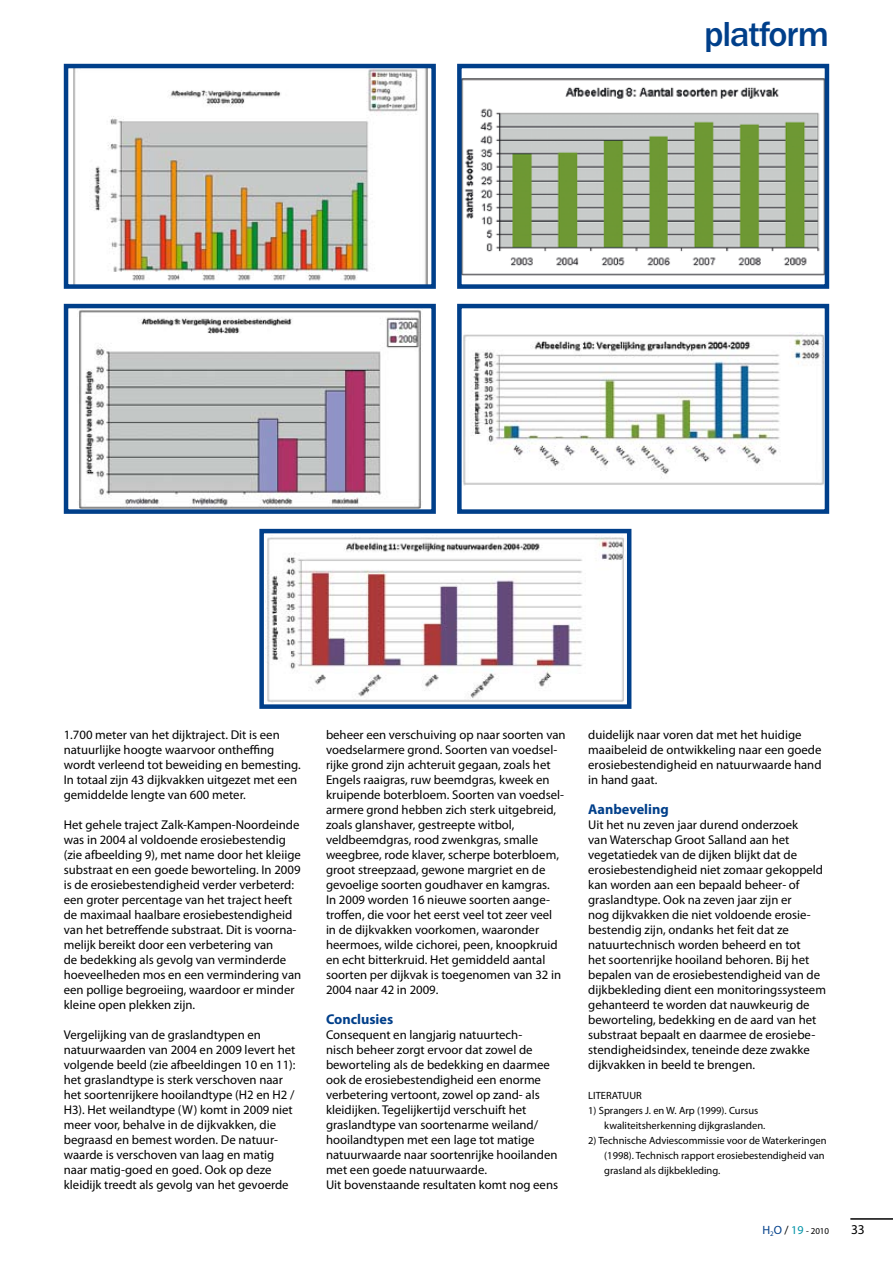
<style>
.page{position:relative;width:893px;height:1263px;background:#fff}
.page>*{position:absolute;margin:0;border:0;box-sizing:border-box;transform-origin:0 0}
.t1{font:500 36px "ITC Franklin Gothic Std";letter-spacing:-.03em;color:#003f8a}
.t2{font:700 14.25px "Myriad Pro";color:#003f8a}
.t3{font:13.5px "Myriad Pro";color:#000}
.t4{font:12.75px/15px "Myriad Pro";color:#000}
.t5{font:10.5px/15px "Myriad Pro";color:#000}
.t6{font:9px "Myriad Pro";color:#000}
.s1{font-size:12px;color:#003f8a}
.s2{font-size:12px}
.s3{font-size:12px;color:#0094a8}
</style>
<div class="page">
<hr style="left:850px;top:1219px;width:43px;height:1px;background:#000">
<img style="left:73px;top:69px;width:354px;height:215px">
<div style="left:64px;top:64px;width:372px;height:225px;border:4px solid #003f8a"></div>
<img style="left:462px;top:78px;width:362px;height:198px">
<div style="left:457px;top:64px;width:372px;height:225px;border:4px solid #003f8a"></div>
<img style="left:79px;top:310px;width:343px;height:199px">
<div style="left:64px;top:304px;width:372px;height:210px;border:4px solid #003f8a"></div>
<img style="left:463px;top:332px;width:361px;height:153px">
<div style="left:457px;top:304px;width:372px;height:210px;border:4px solid #003f8a"></div>
<img style="left:267px;top:535px;width:357px;height:167px">
<div style="left:259px;top:529px;width:372px;height:180px;border:4px solid #003f8a"></div>
<h1 class="t1" style="left:704px;top:14px;width:126px">platform</h1>
<p class="t4" style="left:64px;top:727px;width:238px">1.700 meter van het dijktraject. Dit is een natuurlijke hoogte waarvoor ontheffing wordt verleend tot beweiding en bemesting.<br>I n totaal zijn 43 dijkvakken uitgezet met een gemiddelde lengte van 600 meter.</p>
<p class="t4" style="left:64px;top:817px;width:239px">Het gehele traject Zalk-Kampen-Noordeinde was in 2004 al voldoende erosiebestendig (zie afbeelding 9), met name door het kleiige substraat en een goede beworteling. I n 2009 is de erosiebestendigheid verder verbeterd: een groter percentage van het traject heeft de maximaal haalbare erosiebestendigheid van het betreffende substraat. Dit is voorna&shy;melijk bereikt door een verbetering van<br>de bedekking als gevolg van verminderde hoeveelheden mos en een vermindering van een pollige begroeiing, waardoor er minder kleine open plekken zijn.</p>
<p class="t4" style="left:64px;top:1027px;width:233px">Vergelijking van de graslandtypen en natuurwaarden van 2004 en 2009 levert het volgende beeld (zie afbeeldingen 10 en 11): het graslandtype is sterk verschoven naar het soortenrijkere hooilandtype (H2 en H2 / H3). Het weilandtype (W) komt in 2009 niet meer voor, behalve in de dijkvakken, die begraasd en bemest worden. De natuur&shy;waarde is verschoven van laag en matig naar matig-goed en goed. Ook op deze kleidijk treedt als gevolg van het gevoerde</p>
<p class="t4" style="left:326px;top:727px;width:241px">beheer een verschuiving op naar soorten van voedselarmere grond. Soorten van voedsel&shy;rijke grond zijn achteruit gegaan, zoals het Engels raaigras, ruw beemdgras, kweek en kruipende boterbloem. Soorten van voedsel&shy;armere grond hebben zich sterk uitgebreid, zoals glanshaver, gestreepte witbol, veldbeemdgras, rood zwenkgras, smalle weegbree, rode klaver, scherpe boterbloem, groot streepzaad, gewone margriet en de gevoelige soorten goudhaver en kamgras.<br>I n 2009 worden 16 nieuwe soorten aange&shy;troffen, die voor het eerst veel tot zeer veel<br>in de dijkvakken voorkomen, waaronder heermoes, wilde cichorei, peen, knoopkruid en echt bitterkruid. Het gemiddeld aantal soorten per dijkvak is toegenomen van 32 in 2004 naar 42 in 2009.</p>
<p class="t2" style="left:326px;top:1011px;width:69px">Conclusies</p>
<p class="t4" style="left:326px;top:1027px;width:234px">Consequent en langjarig natuurtech-<br>nisch beheer zorgt ervoor dat zowel de beworteling als de bedekking en daarmee ook de erosiebestendigheid een enorme verbetering vertoont, zowel op zand- als kleidijken. Tegelijkertijd verschuift het graslandtype van soortenarme weiland/ hooilandtypen met een lage tot matige natuurwaarde naar soortenrijke hooilanden met een goede natuurwaarde.<br>Uit bovenstaande resultaten komt nog eens</p>
<p class="t4" style="left:588px;top:727px;width:235px">duidelijk naar voren dat met het huidige maaibeleid de ontwikkeling naar een goede erosiebestendigheid en natuurwaarde hand in hand gaat.</p>
<p class="t2" style="left:588px;top:801px;width:82px">Aanbeveling</p>
<p class="t4" style="left:588px;top:817px;width:239px">Uit het nu zeven jaar durend onderzoek<br>van Waterschap Groot Salland aan het vegetatiedek van de dijken blijkt dat de erosiebestendigheid niet zomaar gekoppeld kan worden aan een bepaald beheer- of graslandtype. Ook na zeven jaar zijn er<br>nog dijkvakken die niet voldoende erosie&shy;bestendig zijn, ondanks het feit dat ze natuurtechnisch worden beheerd en tot<br>het soortenrijke hooiland behoren. Bij het bepalen van de erosiebestendigheid van de dijkbekleding dient een monitoringssysteem gehanteerd te worden dat nauwkeurig de beworteling, bedekking en de aard van het substraat bepaalt en daarmee de erosiebe&shy;stendigheidsindex, teneinde deze zwakke dijkvakken in beeld te brengen.</p>
<p class="t5" style="left:588px;top:1088px;width:54px">LITERATUUR</p>
<p class="t5" style="left:604px;top:1103px;width:163px;text-indent:-16px">1) Sprangers J. en W. Arp (1999). Cursus kwaliteitsherkenning dijkgraslanden.</p>
<p class="t5" style="left:604px;top:1133px;width:224px;text-indent:-16px">2) Technische Adviescommissie voor de Waterkeringen (1998). Technisch rapport erosiebestendigheid van grasland als dijkbekleding.</p>
<p class="t6" style="left:762px;top:1226px;width:68px"><span class="s1">H</span><sub>2</sub><span class="s1">O</span> <span class="s2">/</span> <span class="s3">19</span> - 2010</p>
<p class="t3" style="left:851px;top:1222px;width:15px">33</p>
</div>
